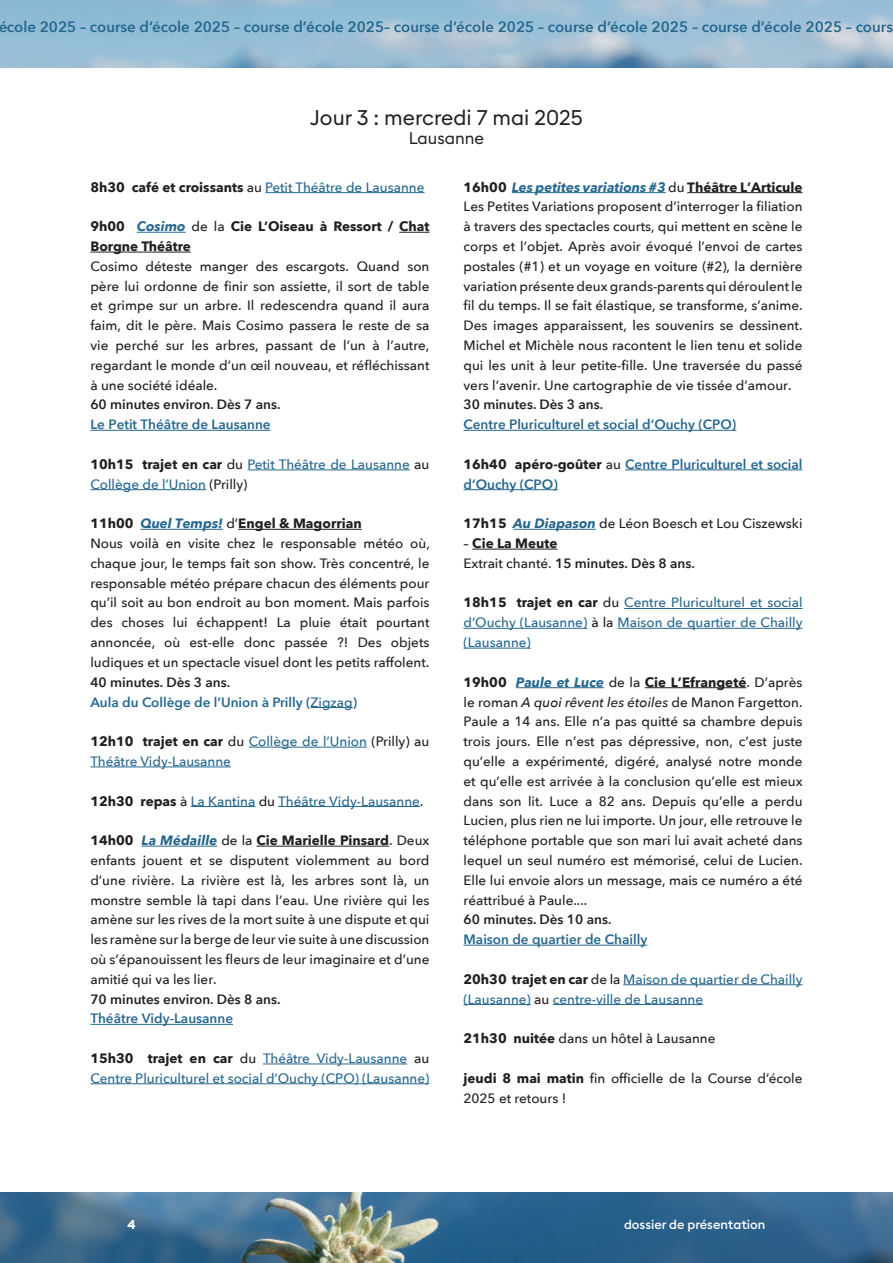
<style>
.page{position:relative;width:893px;height:1263px;background:#fff}
.page>*{position:absolute;margin:0;border:0;box-sizing:border-box;transform-origin:0 0}
.t1{font:21px "Euclid Square";color:#231f20}
.t2{font:16.5px "Euclid Square";color:#231f20}
.t3{font:600 15px "Avenir Next";color:#26678e}
.t4{font:500 13.5px/19.8px "Avenir Next";color:#231f20;text-align:justify}
.t5{font:500 13.5px/19.8px "Avenir Next";color:#26678e}
.t6{font:600 13.5px/19.8px "Avenir Next";color:#26678e}
.t7{font:700 13.5px/19.8px "Avenir Next";color:#231f20}
.t8{font:600 13.5px "Avenir Next";color:#231f20}
.t9{font:500 12.75px "Euclid Square";color:#fff}
.t10{font:700 12.75px "Euclid Square";color:#fff}
.s1{font-weight:700;color:#231f20}
.s2{color:#231f20}
.s3{font-style:italic;color:#26678e}
.s4{font-weight:500}
.s5{font-weight:700}
.s6{font-weight:700;font-style:italic;color:#26678e}
.s7{font-weight:500;color:#231f20}
.s8{font-style:italic}
</style>
<div class="page">
<img style="left:0;top:0;width:893px;height:67px">
<img style="left:0;top:1192px;width:893px;height:71px">
<hr style="left:265px;top:192px;width:159px;height:1px;background:#26678e">
<hr style="left:137px;top:232px;width:49px;height:1px;background:#26678e">
<hr style="left:399px;top:232px;width:30px;height:1px;background:#231f20">
<hr style="left:90px;top:252px;width:101px;height:1px;background:#231f20">
<hr style="left:90px;top:430px;width:181px;height:1px;background:#26678e">
<hr style="left:248px;top:469px;width:162px;height:1px;background:#26678e">
<hr style="left:90px;top:489px;width:116px;height:1px;background:#26678e">
<hr style="left:140px;top:529px;width:83px;height:1px;background:#26678e">
<hr style="left:238px;top:529px;width:124px;height:1px;background:#231f20">
<hr style="left:311px;top:707px;width:42px;height:1px;background:#26678e">
<hr style="left:249px;top:747px;width:118px;height:1px;background:#26678e">
<hr style="left:90px;top:766px;width:141px;height:1px;background:#26678e">
<hr style="left:191px;top:806px;width:64px;height:1px;background:#26678e">
<hr style="left:278px;top:806px;width:142px;height:1px;background:#26678e">
<hr style="left:142px;top:846px;width:75px;height:1px;background:#26678e">
<hr style="left:257px;top:846px;width:132px;height:1px;background:#231f20">
<hr style="left:90px;top:1024px;width:143px;height:1px;background:#26678e">
<hr style="left:263px;top:1063px;width:144px;height:1px;background:#26678e">
<hr style="left:90px;top:1083px;width:339px;height:1px;background:#26678e">
<hr style="left:512px;top:192px;width:154px;height:1px;background:#26678e">
<hr style="left:687px;top:192px;width:116px;height:1px;background:#231f20">
<hr style="left:463px;top:430px;width:273px;height:1px;background:#26678e">
<hr style="left:625px;top:469px;width:178px;height:1px;background:#26678e">
<hr style="left:463px;top:489px;width:95px;height:1px;background:#26678e">
<hr style="left:513px;top:529px;width:83px;height:1px;background:#26678e">
<hr style="left:472px;top:549px;width:85px;height:1px;background:#231f20">
<hr style="left:624px;top:608px;width:179px;height:1px;background:#26678e">
<hr style="left:463px;top:628px;width:124px;height:1px;background:#26678e">
<hr style="left:618px;top:628px;width:185px;height:1px;background:#26678e">
<hr style="left:463px;top:648px;width:68px;height:1px;background:#26678e">
<hr style="left:516px;top:687px;width:88px;height:1px;background:#26678e">
<hr style="left:645px;top:687px;width:101px;height:1px;background:#231f20">
<hr style="left:463px;top:945px;width:184px;height:1px;background:#26678e">
<hr style="left:623px;top:984px;width:180px;height:1px;background:#26678e">
<hr style="left:463px;top:1004px;width:68px;height:1px;background:#26678e">
<hr style="left:553px;top:1004px;width:150px;height:1px;background:#26678e">
<p class="t3" style="left:-2px;top:14px;width:896px">école 2025 – course d’école 2025 – course d’école 2025– course d’école 2025 – course d’école 2025 – course d’école 2025 – cours</p>
<p class="t1" style="left:310px;top:104px;width:274px">Jour 3 : mercredi 7 mai 2025</p>
<p class="t2" style="left:409px;top:128px;width:77px">Lausanne</p>
<p class="t5" style="left:90px;top:177px;width:336px"><span class="s1">8h30 café et croissants</span> <span class="s2">au</span> Petit Théâtre de Lausanne</p>
<p class="t7" style="left:90px;top:216px;width:341px">9h00 <span class="s3">Cosimo</span> <span class="s4">de la</span> Cie L’Oiseau à Ressort / Chat<br>Borgne Théâtre</p>
<p class="t4" style="left:90px;top:256px;width:341px">Cosimo déteste manger des escargots. Quand son père lui ordonne de finir son assiette, il sort de table et grimpe sur un arbre. Il redescendra quand il aura faim, dit le père. Mais Cosimo passera le reste de sa vie perché sur les arbres, passant de l’un à l’autre, regardant le monde d’un œil nouveau, et réfléchissant à une société idéale.</p>
<p class="t8" style="left:90px;top:393px;width:192px">60 minutes environ. Dès 7 ans.</p>
<p class="t6" style="left:90px;top:414px;width:182px">Le Petit Théâtre de Lausanne</p>
<p class="t5" style="left:90px;top:454px;width:341px"><span class="s1">10h15 trajet en car</span> <span class="s2">du</span> Petit Théâtre de Lausanne <span class="s2">au<br></span>Collège de l’Union <span class="s2">(Prilly)</span></p>
<p class="t7" style="left:90px;top:513px;width:273px">11h00 <span class="s3">Quel Temps!</span> <span class="s4">d’</span>Engel &amp; Magorrian</p>
<p class="t4" style="left:90px;top:533px;width:341px">Nous voilà en visite chez le responsable météo où, chaque jour, le temps fait son show. Très concentré, le responsable météo prépare chacun des éléments pour qu’il soit au bon endroit au bon moment. Mais parfois des choses lui échappent! La pluie était pourtant annoncée, où est-elle donc passée ?! Des objets ludiques et un spectacle visuel dont les petits raffolent.</p>
<p class="t8" style="left:90px;top:670px;width:141px">40 minutes. Dès 3 ans.</p>
<p class="t6" style="left:90px;top:691px;width:268px">Aula du Collège de l’Union à Prilly (<span class="s4">Zigzag</span>)</p>
<p class="t5" style="left:90px;top:731px;width:341px"><span class="s1">12h10 trajet en car</span> <span class="s2">du</span> Collège de l’Union <span class="s2">(Prilly) au<br></span>Théâtre Vidy-Lausanne</p>
<p class="t5" style="left:90px;top:790px;width:335px"><span class="s1">12h30 repas</span> <span class="s2">à</span> La Kantina <span class="s2">du</span> Théâtre Vidy-Lausanne<span class="s2">.</span></p>
<p class="t4" style="left:90px;top:830px;width:341px"><span class="s5">14h00</span> <span class="s6">La Médaille</span> de la <span class="s5">Cie Marielle Pinsard</span>. Deux enfants jouent et se disputent violemment au bord d’une rivière. La rivière est là, les arbres sont là, un monstre semble là tapi dans l’eau. Une rivière qui les amène sur les rives de la mort suite à une dispute et qui les ramène sur la berge de leur vie suite à une discussion où s’épanouissent les fleurs de leur imaginaire et d’une amitié qui va les lier.</p>
<p class="t8" style="left:90px;top:987px;width:192px">70 minutes environ. Dès 8 ans.</p>
<p class="t6" style="left:90px;top:1008px;width:144px">Théâtre Vidy-Lausanne</p>
<p class="t5" style="left:90px;top:1048px;width:341px"><span class="s1">15h30 trajet en car</span> <span class="s2">du</span> Théâtre Vidy-Lausanne <span class="s2">au<br></span>Centre Pluriculturel et social d’Ouchy (CPO) (Lausanne)</p>
<p class="t7" style="left:463px;top:177px;width:341px">16h00 <span class="s3">Les petites variations #3</span> <span class="s4">du</span> Théâtre L’Articule</p>
<p class="t4" style="left:463px;top:196px;width:341px">Les Petites Variations proposent d’interroger la filiation à travers des spectacles courts, qui mettent en scène le corps et l’objet. Après avoir évoqué l’envoi de cartes postales (#1) et un voyage en voiture (#2), la dernière variation présente deux grands-parents qui déroulent le fil du temps. Il se fait élastique, se transforme, s’anime.<br>Des images apparaissent, les souvenirs se dessinent.<br>Michel et Michèle nous racontent le lien tenu et solide qui les unit à leur petite-fille. Une traversée du passé vers l’avenir. Une cartographie de vie tissée d’amour.</p>
<p class="t8" style="left:463px;top:393px;width:141px">30 minutes. Dès 3 ans.</p>
<p class="t6" style="left:463px;top:414px;width:274px">Centre Pluriculturel et social d’Ouchy (CPO)</p>
<p class="t6" style="left:463px;top:454px;width:341px"><span class="s1">16h40 apéro-goûter</span> <span class="s7">au</span> Centre Pluriculturel et social d’Ouchy (CPO)</p>
<p class="t4" style="left:463px;top:513px;width:341px"><span class="s5">17h15</span> <span class="s6">Au Diapason</span> de Léon Boesch et Lou Ciszewski</p>
<p class="t7" style="left:463px;top:533px;width:96px"><span class="s4">–</span> Cie La Meute</p>
<p class="t8" style="left:463px;top:552px;width:233px"><span class="s4">Extrait chanté.</span> 15 minutes. Dès 8 ans.</p>
<p class="t5" style="left:463px;top:592px;width:341px;text-align:justify"><span class="s1">18h15 trajet en car</span> <span class="s2">du</span> Centre Pluriculturel et social d’Ouchy (Lausanne) <span class="s2">à la</span> Maison de quartier de Chailly (Lausanne)</p>
<p class="t4" style="left:463px;top:672px;width:341px"><span class="s5">19h00</span> <span class="s6">Paule et Luce</span> de la <span class="s5">Cie L’Efrangeté</span>. D’après le roman <span class="s8">A quoi rêvent les étoiles</span> de Manon Fargetton.<br>Paule a 14 ans. Elle n’a pas quitté sa chambre depuis trois jours. Elle n’est pas dépressive, non, c’est juste qu’elle a expérimenté, digéré, analysé notre monde et qu’elle est arrivée à la conclusion qu’elle est mieux dans son lit. Luce a 82 ans. Depuis qu’elle a perdu Lucien, plus rien ne lui importe. Un jour, elle retrouve le téléphone portable que son mari lui avait acheté dans lequel un seul numéro est mémorisé, celui de Lucien.<br>Elle lui envoie alors un message, mais ce numéro a été réattribué à Paule....</p>
<p class="t8" style="left:463px;top:908px;width:150px">60 minutes. Dès 10 ans.</p>
<p class="t6" style="left:463px;top:929px;width:185px">Maison de quartier de Chailly</p>
<p class="t5" style="left:463px;top:969px;width:341px"><span class="s1">20h30 trajet en car</span> <span class="s2">de la</span> Maison de quartier de Chailly (Lausanne) <span class="s2">au</span> centre-ville de Lausanne</p>
<p class="t4" style="left:463px;top:1028px;width:253px"><span class="s5">21h30 nuitée</span> dans un hôtel à Lausanne</p>
<p class="t4" style="left:463px;top:1068px;width:341px"><span class="s5">jeudi 8 mai matin</span> fin officielle de la Course d’école<br>2025 et retours !</p>
<p class="t10" style="left:128px;top:1216px;width:10px">4</p>
<p class="t9" style="left:624px;top:1216px;width:143px">dossier de présentation</p>
</div>
